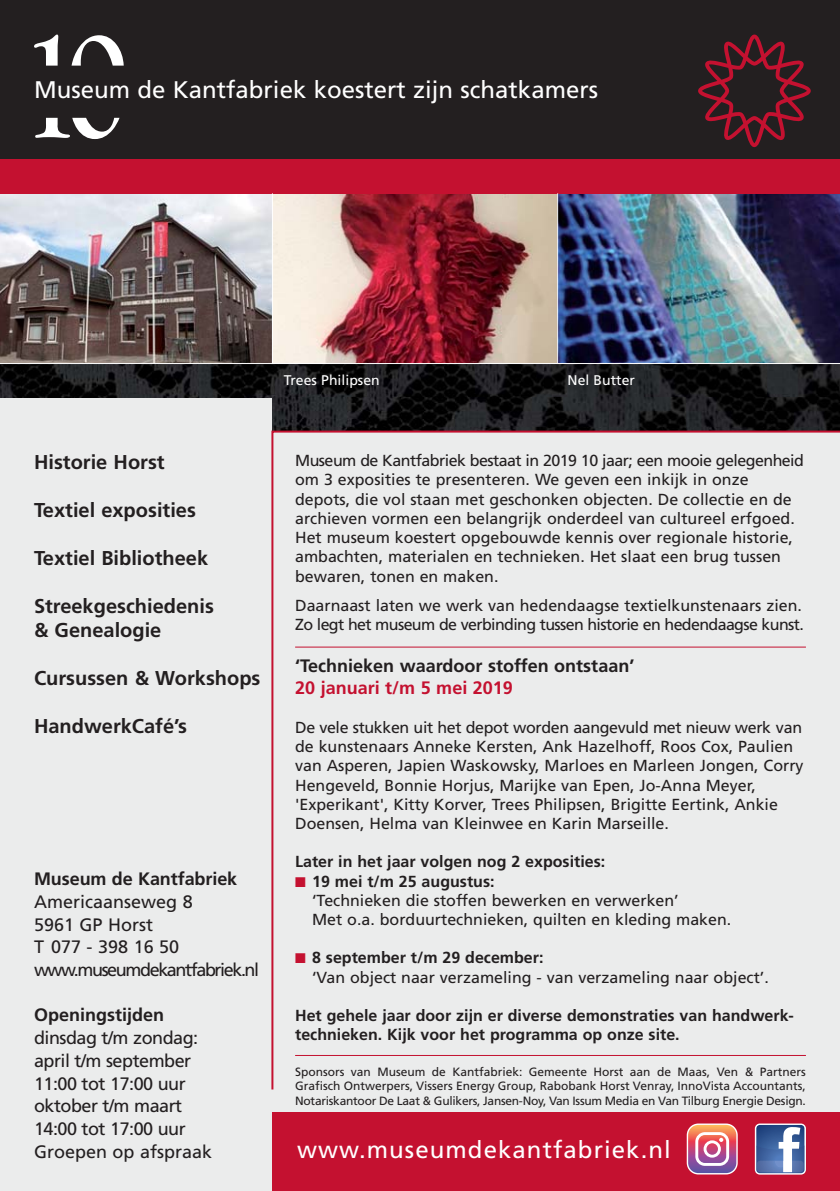
<style>
.page{position:relative;width:840px;height:1191px;background:#fff}
.page>*{position:absolute;margin:0;border:0;box-sizing:border-box;transform-origin:0 0}
.t1{font:24px "Frutiger";color:#fff}
.t2{font:24px "Frutiger";letter-spacing:.045em;color:#fff}
.t3{font:700 20px/24px "Frutiger";color:#231f20}
.t4{font:18px/22.6px "Frutiger";letter-spacing:-.03em;color:#231f20}
.t5{font:700 18px "Frutiger";color:#231f20}
.t6{font:18px/22.6px "Frutiger";color:#231f20}
.t7{font:700 18px "Frutiger";color:#c41130}
.t8{font:16px/19.2px "Frutiger";color:#231f20}
.t9{font:700 16px/19.2px "Frutiger";color:#231f20}
.t10{font:16px/19.2px "Frutiger";letter-spacing:-.02em;color:#231f20}
.t11{font:14px "Frutiger";color:#fff}
.t12{font:12px/14.4px "Frutiger";letter-spacing:-.02em;color:#231f20;text-align:justify}
.s1{color:#c41130}
.s2{font-weight:700}
</style>
<div class="page">
<div style="left:0;top:1px;width:839px;height:1190px;background:#ebecec"></div>
<img style="left:0;top:193px;width:839px;height:204px">
<img style="left:272px;top:397px;width:567px;height:32px">
<svg style="left:273px;top:193px;width:284px;height:170px"></svg>
<img style="left:558px;top:193px;width:281px;height:170px">
<div style="left:0;top:1px;width:839px;height:158px;background:#231f20"></div>
<svg style="left:698px;top:35px;width:112px;height:112px"></svg>
<svg style="left:34px;top:35px;width:24px;height:31px"></svg>
<svg style="left:71px;top:35px;width:53px;height:31px"></svg>
<svg style="left:35px;top:118px;width:84px;height:21px"></svg>
<div style="left:272px;top:1112px;width:567px;height:79px;background:#c41130"></div>
<svg style="left:754px;top:1123px;width:51px;height:51px"></svg>
<svg style="left:687px;top:1124px;width:49px;height:49px"></svg>
<svg style="left:695px;top:1132px;width:33px;height:33px"></svg>
<div style="left:686px;top:1123px;width:51px;height:51px;border:1px solid #fff;border-radius:11px"></div>
<div style="left:0;top:159px;width:839px;height:34px;background:#c41130"></div>
<hr style="left:272px;top:193px;width:1px;height:170px;background:#fff">
<hr style="left:557px;top:193px;width:1px;height:170px;background:#fff">
<hr style="left:0;top:363px;width:839px;height:1px;background:#fff">
<svg style="left:271px;top:429px;width:568px;height:661px"></svg>
<hr style="left:295px;top:646px;width:510px;height:1px;background:#c41130">
<hr style="left:295px;top:1055px;width:510px;height:1px;background:#c41130">
<h1 class="t1" style="left:34px;top:80px;width:565px">Museum de Kantfabriek koestert zijn schatkamers</h1>
<p class="t11" style="left:283px;top:375px;width:97px">Trees Philipsen</p>
<p class="t11" style="left:567px;top:375px;width:69px">Nel Butter</p>
<p class="t3" style="left:34px;top:452px;width:132px">Historie Horst</p>
<p class="t3" style="left:34px;top:500px;width:163px">Textiel exposities</p>
<p class="t3" style="left:34px;top:548px;width:175px">Textiel Bibliotheek</p>
<p class="t3" style="left:34px;top:596px;width:181px">Streekgeschiedenis &amp; Genealogie</p>
<p class="t3" style="left:34px;top:668px;width:228px">Cursussen &amp; Workshops</p>
<p class="t3" style="left:34px;top:716px;width:154px">HandwerkCafé’s</p>
<p class="t5" style="left:34px;top:871px;width:204px">Museum de Kantfabriek</p>
<p class="t6" style="left:34px;top:892px;width:226px">Americaanseweg 8<br>5961 GP Horst<br>T 077 - 398 16 50 www.museumdekantfabriek.nl</p>
<p class="t5" style="left:34px;top:1008px;width:131px">Openingstijden</p>
<p class="t4" style="left:34px;top:1028px;width:180px">dinsdag t/m zondag: april t/m september<br>11:00 tot 17:00 uur oktober t/m maart<br>14:00 tot 17:00 uur<br>Groepen op afspraak</p>
<p class="t8" style="left:295px;top:452px;width:510px">Museum de Kantfabriek bestaat in 2019 10 jaar; een mooie gelegenheid om 3 exposities te presenteren. We geven een inkijk in onze depots, die vol staan met geschonken objecten. De collectie en de archieven vormen een belangrijk onderdeel van cultureel erfgoed.<br>Het museum koestert opgebouwde kennis over regionale historie, ambachten, materialen en technieken. Het slaat een brug tussen bewaren, tonen en maken.</p>
<p class="t10" style="left:295px;top:597px;width:510px">Daarnaast laten we werk van hedendaagse textielkunstenaars zien.<br>Zo legt het museum de verbinding tussen historie en hedendaagse kunst.</p>
<p class="t5" style="left:295px;top:658px;width:340px">‘Technieken waardoor stoffen ontstaan’</p>
<p class="t7" style="left:295px;top:680px;width:219px">20 januari t/m 5 mei 2019</p>
<p class="t8" style="left:295px;top:719px;width:509px">De vele stukken uit het depot worden aangevuld met nieuw werk van de kunstenaars Anneke Kersten, Ank Hazelhoff, Roos Cox, Paulien van Asperen, Japien Waskowsky, Marloes en Marleen Jongen, Corry Hengeveld, Bonnie Horjus, Marijke van Epen, Jo-Anna Meyer, 'Experikant', Kitty Korver, Trees Philipsen, Brigitte Eertink, Ankie Doensen, Helma van Kleinwee en Karin Marseille.</p>
<p class="t9" style="left:295px;top:853px;width:311px">Later in het jaar volgen nog 2 exposities:</p>
<p class="t8" style="left:312px;top:872px;width:420px;text-indent:-17px"><span class="s1">■</span> <span class="s2">19 mei t/m 25 augustus:<br></span>‘Technieken die stoffen bewerken en verwerken’<br>Met o.a. borduurtechnieken, quilten en kleding maken.</p>
<p class="t8" style="left:312px;top:949px;width:458px;text-indent:-17px"><span class="s1">■</span> <span class="s2">8 september t/m 29 december:<br></span>‘Van object naar verzameling - van verzameling naar object’.</p>
<p class="t9" style="left:295px;top:1007px;width:500px">Het gehele jaar door zijn er diverse demonstraties van handwerk&shy;technieken. Kijk voor het programma op onze site.</p>
<p class="t12" style="left:295px;top:1065px;width:512px">Sponsors van Museum de Kantfabriek: Gemeente Horst aan de Maas, Ven &amp; Partners Grafisch Ontwerpers, Vissers Energy Group, Rabobank Horst Venray, InnoVista Accountants, Notariskantoor De Laat &amp; Gulikers, Jansen-Noy, Van Issum Media en Van Tilburg Energie Design.</p>
<h1 class="t2" style="left:297px;top:1139px;width:375px">www.museumdekantfabriek.nl</h1>
</div>
